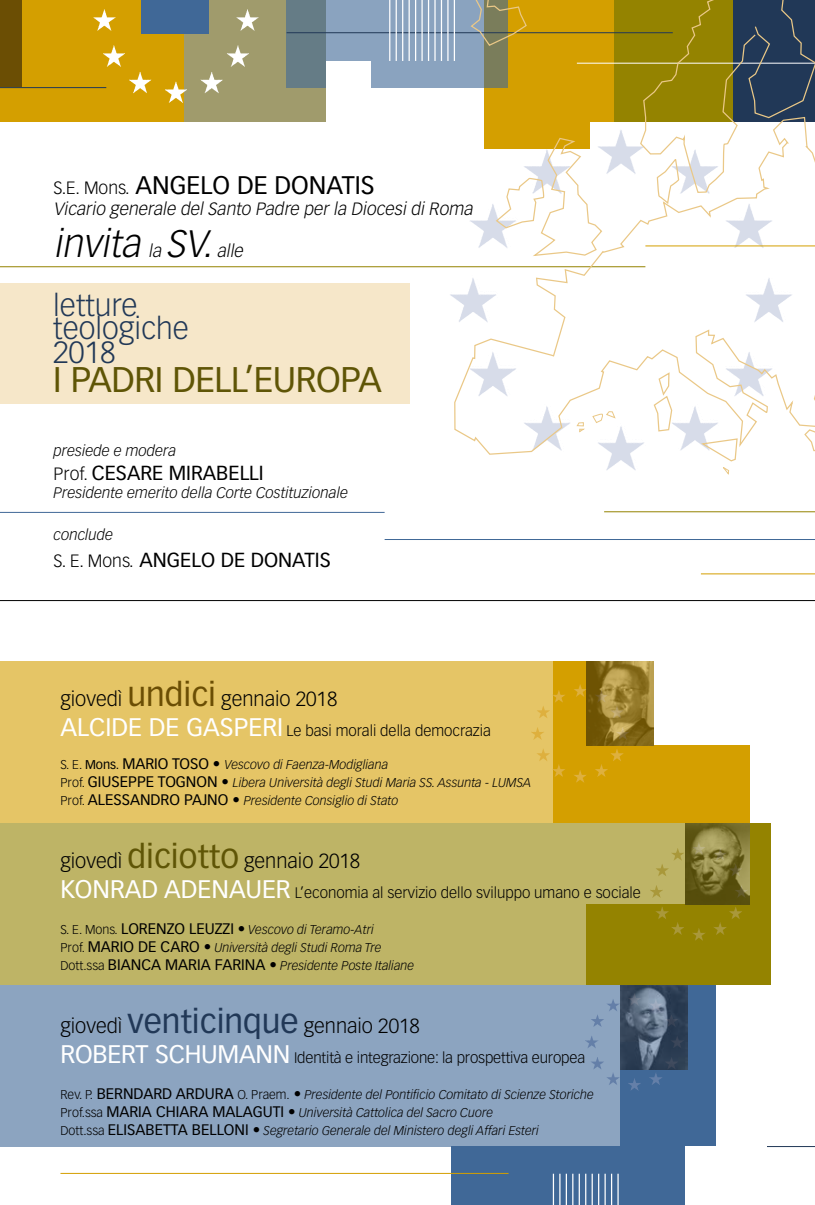
<style>
.page{position:relative;width:815px;height:1205px;background:#fff}
.page>*{position:absolute;margin:0;border:0;box-sizing:border-box;transform-origin:0 0}
.t1{font:italic 300 37.5px "Vectora LH";color:#000}
.t2{font:35px "Vectora LH";letter-spacing:-.01em;color:#5f5506}
.t3{font:300 30px/23.2px "Vectora LH";color:#213857}
.t4{font:25px "Vectora LH";color:#000}
.t5{font:300 20px "Vectora LH";color:#000}
.t6{font:20px "Vectora LH";color:#000}
.t7{font:italic 300 17.5px "Vectora LH";color:#000}
.t8{font:300 15px "Vectora LH";color:#000}
.t9{font:italic 300 15px "Vectora LH";color:#000}
.t10{font:italic 300 12.5px/18px "Vectora LH";color:#000}
.s1{font-weight:300;font-size:17.5px}
.s2{font-size:17.5px}
.s3{font-weight:400;font-size:32.5px;color:#6b4e04}
.s4{font-weight:400;font-size:25px;color:#fff}
.s5{font-style:normal}
.s6{font-weight:400;font-style:normal}
.s7{font-weight:400;font-style:normal;font-size:15px}
.s8{font-style:normal;font-size:15px}
.s9{font-weight:400;font-size:32.5px;color:#5f5506}
.s10{font-weight:400;font-size:32.5px;color:#213857}
</style>
<div class="page">
<div style="left:485px;top:0;width:105px;height:149px;background:#d49f00"></div>
<div style="left:150px;top:0;width:176px;height:122px;background:#a09b6c"></div>
<svg style="left:287px;top:0;width:221px;height:87px;background:#8198ac"></svg>
<div style="left:0;top:823px;width:750px;height:162px;background:#beb466"></div>
<div style="left:685px;top:823px;width:85px;height:162px;background:#948300"></div>
<div style="left:620px;top:985px;width:96px;height:220px;background:#406897"></div>
<div style="left:0;top:661px;width:624px;height:162px;background:#e5c566"></div>
<div style="left:553px;top:661px;width:101px;height:162px;background:#d49f00"></div>
<hr style="left:0;top:600px;width:815px;height:1px;background:#000">
<hr style="left:701px;top:573px;width:114px;height:1px;background:#d49f00">
<hr style="left:750px;top:1146px;width:65px;height:1px;background:#213857">
<hr style="left:385px;top:539px;width:430px;height:1px;background:#406897">
<hr style="left:0;top:512px;width:385px;height:1px;background:#406897">
<hr style="left:604px;top:511px;width:211px;height:1px;background:#948300">
<div style="left:0;top:283px;width:410px;height:121px;background:#f6e7c9"></div>
<div style="left:0;top:985px;width:690px;height:162px;background:#8ca4c0"></div>
<hr style="left:0;top:266px;width:645px;height:1px;background:#948300">
<div style="left:0;top:0;width:183px;height:122px;background:#d49f00"></div>
<div style="left:532px;top:0;width:201px;height:122px;background:#948300"></div>
<div style="left:509px;top:0;width:105px;height:122px;background:#d49f00"></div>
<div style="left:0;top:0;width:21px;height:87px;background:#6b4e04"></div>
<hr style="left:287px;top:32px;width:386px;height:1px;background:#213857">
<img style="left:64px;top:0;width:195px;height:109px">
<div style="left:645px;top:745px;width:105px;height:78px;background:#d49f00"></div>
<div style="left:586px;top:904px;width:138px;height:81px;background:#948300"></div>
<div style="left:685px;top:1147px;width:81px;height:58px;background:#fff"></div>
<div style="left:451px;top:1147px;width:182px;height:58px;background:#406897"></div>
<hr style="left:60px;top:1173px;width:449px;height:1px;background:#d49f00">
<hr style="left:0;top:87px;width:106px;height:1px;background:#213857">
<div style="left:142px;top:0;width:67px;height:33px;background:#406897"></div>
<div style="left:326px;top:61px;width:45px;height:78px;background:#fff"></div>
<hr style="left:389px;top:0;width:1px;height:61px;background:#fff">
<hr style="left:396px;top:0;width:1px;height:61px;background:#fff">
<hr style="left:402px;top:0;width:1px;height:61px;background:#fff">
<hr style="left:409px;top:0;width:1px;height:61px;background:#fff">
<hr style="left:415px;top:0;width:1px;height:61px;background:#fff">
<hr style="left:421px;top:0;width:2px;height:61px;background:#fff">
<hr style="left:428px;top:0;width:1px;height:61px;background:#fff">
<hr style="left:434px;top:0;width:2px;height:61px;background:#fff">
<hr style="left:441px;top:0;width:1px;height:61px;background:#fff">
<hr style="left:447px;top:0;width:2px;height:61px;background:#fff">
<hr style="left:454px;top:0;width:1px;height:61px;background:#fff">
<hr style="left:553px;top:1173px;width:1px;height:32px;background:#fff">
<hr style="left:559px;top:1173px;width:2px;height:32px;background:#fff">
<hr style="left:566px;top:1173px;width:1px;height:32px;background:#fff">
<hr style="left:572px;top:1173px;width:1px;height:32px;background:#fff">
<hr style="left:579px;top:1173px;width:1px;height:32px;background:#fff">
<hr style="left:585px;top:1173px;width:1px;height:32px;background:#fff">
<hr style="left:592px;top:1173px;width:1px;height:32px;background:#fff">
<hr style="left:598px;top:1173px;width:1px;height:32px;background:#fff">
<hr style="left:604px;top:1173px;width:2px;height:32px;background:#fff">
<hr style="left:611px;top:1173px;width:1px;height:32px;background:#fff">
<hr style="left:617px;top:1173px;width:2px;height:32px;background:#fff">
<hr style="left:577px;top:63px;width:238px;height:1px;background:#fff">
<svg style="left:454px;top:116px;width:361px;height:339px"></svg>
<svg style="left:803px;top:428px;width:12px;height:24px"></svg>
<svg style="left:495px;top:137px;width:108px;height:120px"></svg>
<svg style="left:639px;top:0;width:176px;height:204px"></svg>
<svg style="left:469px;top:0;width:59px;height:47px"></svg>
<svg style="left:699px;top:438px;width:39px;height:37px"></svg>
<svg style="left:576px;top:411px;width:40px;height:22px"></svg>
<img style="left:531px;top:684px;width:114px;height:99px">
<img style="left:650px;top:848px;width:100px;height:93px">
<img style="left:585px;top:999px;width:102px;height:99px">
<img style="left:620px;top:985px;width:67px;height:84px">
<img style="left:685px;top:823px;width:65px;height:81px">
<img style="left:586px;top:661px;width:67px;height:84px">
<h3 class="t4" style="left:54px;top:170px;width:323px"><span class="s1">S.E. Mons.</span> ANGELO DE DONATIS</h3>
<h3 class="t7" style="left:54px;top:199px;width:424px">Vicario generale delSanto Padre perla DiocesidiRoma</h3>
<h1 class="t1" style="left:54px;top:222px;width:195px">invita <span class="s2">la</span> SV.<span class="s2">alle</span></h1>
<h3 class="t3" style="left:53px;top:294px;width:137px">letture teologiche<br>2018</h3>
<h2 class="t2" style="left:53px;top:359px;width:330px">I PADRI DELL’EUROPA</h2>
<p class="t9" style="left:54px;top:441px;width:124px">presiede e modera</p>
<h3 class="t6" style="left:54px;top:461px;width:212px"><span class="s1">Prof.</span> CESARE MIRABELLI</h3>
<p class="t9" style="left:54px;top:483px;width:296px">Presidente emerito della Corte Costituzionale</p>
<p class="t9" style="left:54px;top:525px;width:61px">conclude</p>
<h3 class="t6" style="left:54px;top:548px;width:279px"><span class="s1">S. E. Mons.</span> ANGELO DE DONATIS</h3>
<h3 class="t5" style="left:60px;top:687px;width:278px">giovedì <span class="s3">undici</span> gennaio 2018</h3>
<p class="t8" style="left:60px;top:722px;width:432px"><span class="s4">ALCIDE DE GASPERI</span> Le basi morali della democrazia</p>
<p class="t10" style="left:60px;top:756px;width:472px"><span class="s5">S. E.</span> <span class="s6">Mons.</span> <span class="s7">MARIO TOSO</span> <span class="s8">•</span> Vescovo di Faenza-Modigliana<br><span class="s5">Prof.</span> <span class="s7">GIUSEPPE TOGNON</span> <span class="s8">•</span> Libera Università degli Studi Maria SS. Assunta - LUMSA<br><span class="s5">Prof.</span> <span class="s7">ALESSANDRO PAJNO</span> <span class="s8">•</span> Presidente Consiglio di Stato</p>
<h3 class="t5" style="left:60px;top:849px;width:301px">giovedì <span class="s9">diciotto</span> gennaio 2018</h3>
<p class="t8" style="left:60px;top:884px;width:582px"><span class="s4">KONRAD ADENAUER</span> L’economia al servizio dello sviluppo umano e sociale</p>
<p class="t10" style="left:60px;top:921px;width:355px"><span class="s5">S. E. Mons.</span> <span class="s7">LORENZO LEUZZI</span> <span class="s8">•</span> Vescovo di Teramo-Atri<br><span class="s5">Prof.</span> <span class="s7">MARIO DE CARO</span> <span class="s8">•</span> Università degli Studi Roma Tre<br><span class="s5">Dott.ssa</span> <span class="s7">BIANCA MARIA FARINA</span> <span class="s8">•</span> Presidente Poste Italiane</p>
<h3 class="t5" style="left:60px;top:1014px;width:361px">giovedì <span class="s10">venticinque</span> gennaio 2018</h3>
<p class="t8" style="left:60px;top:1049px;width:526px"><span class="s4">ROBERT SCHUMANN</span> Identità e integrazione: la prospettiva europea</p>
<p class="t10" style="left:60px;top:1086px;width:535px"><span class="s5">Rev. P.</span> <span class="s7">BERNDARD ARDURA</span> <span class="s5">O. Praem.</span> <span class="s8">•</span> Presidente del Pontificio Comitato di Scienze Storiche<br><span class="s5">Prof.ssa</span> <span class="s7">MARIA CHIARA MALAGUTI</span> <span class="s8">•</span> Università Cattolica del Sacro Cuore<br><span class="s5">Dott.ssa</span> <span class="s7">ELISABETTA BELLONI</span> <span class="s8">•</span> Segretario Generale del Ministero degli Affari Esteri</p>
</div>
